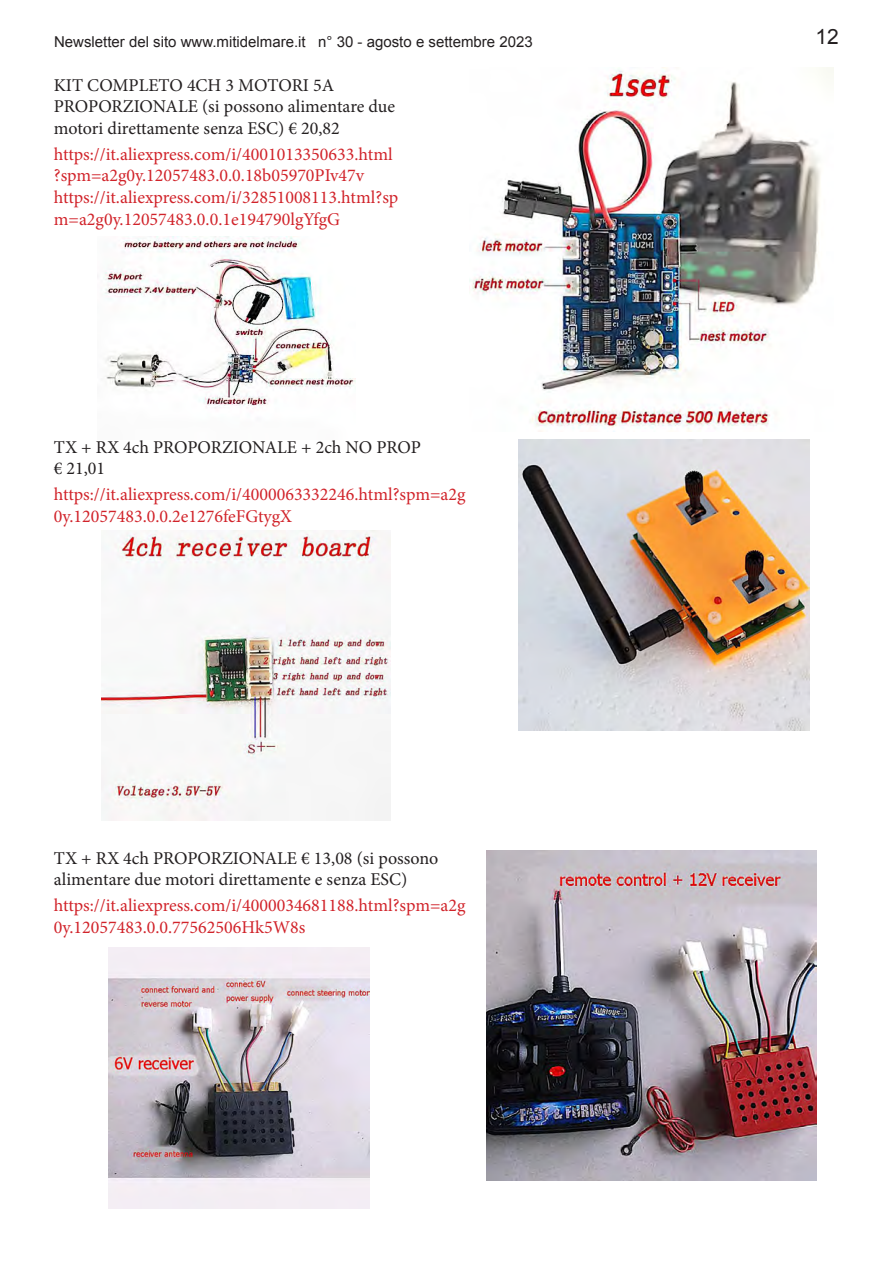
<style>
.page{position:relative;width:893px;height:1263px;background:#fff}
.page>*{position:absolute;margin:0;border:0;box-sizing:border-box;transform-origin:0 0}
.t1{font:21px "Arial";color:#231f20}
.t2{font:18px "Minion Pro";color:#d1232a}
.t3{font:18px "Minion Pro";color:#231f20}
.t4{font:15px "Arial";color:#231f20}
</style>
<div class="page">
<img style="left:469px;top:67px;width:364px;height:364px">
<img style="left:105px;top:236px;width:250px;height:173px">
<img style="left:518px;top:440px;width:291px;height:291px">
<img style="left:101px;top:530px;width:289px;height:291px">
<img style="left:487px;top:850px;width:329px;height:330px">
<img style="left:108px;top:947px;width:262px;height:262px">
<p class="t4" style="left:54px;top:32px;width:480px">Newsletter del sito www.mitidelmare.it n° 30 - agosto e settembre 2023</p>
<p class="t1" style="left:816px;top:23px;width:25px">12</p>
<p class="t3" style="left:54px;top:73px;width:282px">KIT COMPLETO 4CH 3 MOTORI 5A</p>
<p class="t3" style="left:54px;top:95px;width:343px">PROPORZIONALE (si possono alimentare due</p>
<p class="t3" style="left:54px;top:116px;width:287px">motori direttamente senza ESC) € 20,82</p>
<p class="t2" style="left:54px;top:142px;width:340px">https://it.aliexpress.com/i/4001013350633.html</p>
<p class="t2" style="left:54px;top:164px;width:312px">?spm=a2g0y.12057483.0.0.18b05970PIv47v</p>
<p class="t2" style="left:54px;top:185px;width:346px">https://it.aliexpress.com/i/32851008113.html?sp</p>
<p class="t2" style="left:54px;top:207px;width:288px">m=a2g0y.12057483.0.0.1e194790lgYfgG</p>
<p class="t3" style="left:54px;top:435px;width:368px">TX + RX 4ch PROPORZIONALE + 2ch NO PROP</p>
<p class="t3" style="left:54px;top:457px;width:53px">€ 21,01</p>
<p class="t2" style="left:54px;top:482px;width:413px">https://it.aliexpress.com/i/4000063332246.html?spm=a2g</p>
<p class="t2" style="left:54px;top:504px;width:240px">0y.12057483.0.0.2e1276feFGtygX</p>
<p class="t3" style="left:54px;top:846px;width:386px">TX + RX 4ch PROPORZIONALE € 13,08 (si possono</p>
<p class="t3" style="left:54px;top:867px;width:355px">alimentare due motori direttamente e senza ESC)</p>
<p class="t2" style="left:54px;top:893px;width:413px">https://it.aliexpress.com/i/4000034681188.html?spm=a2g</p>
<p class="t2" style="left:54px;top:915px;width:253px">0y.12057483.0.0.77562506Hk5W8s</p>
</div>
